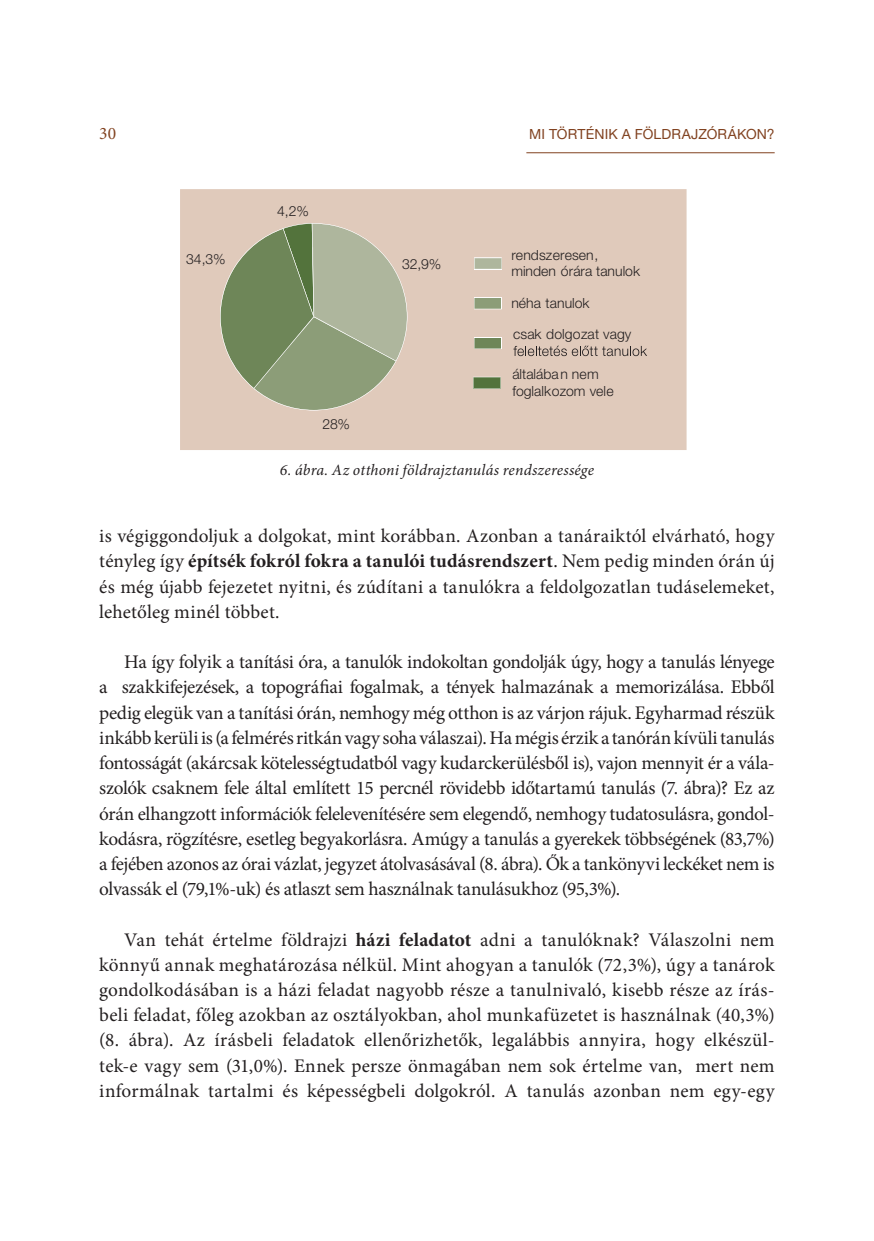
<style>
.page{position:relative;width:874px;height:1241px;background:#fff}
.page>*{position:absolute;margin:0;border:0;box-sizing:border-box;transform-origin:0 0}
.t1{font:19.25px/25.2px "Minion Pro";color:#231f20;text-align:justify}
.t2{font:17.5px "Minion Pro";color:#814220}
.t3{font:italic 15.75px "Minion Pro";letter-spacing:.01em;color:#231f20}
.t4{font:300 14px/16.8px "Helvetica Neue LT Pro";color:#231f20}
.t5{font:14px "Helvetica Neue LT Pro";letter-spacing:.01em;color:#814220}
.s1{font-weight:700}
</style>
<div class="page">
<hr style="left:526px;top:152px;width:248px;height:1px;background:#814220">
<div style="left:180px;top:189px;width:506px;height:261px;background:#e0cabb"></div>
<svg style="left:513px;top:345px;width:133px;height:11px"></svg>
<svg style="left:474px;top:297px;width:27px;height:12px"></svg>
<svg style="left:474px;top:337px;width:27px;height:12px"></svg>
<svg style="left:474px;top:257px;width:27px;height:12px"></svg>
<svg style="left:473px;top:377px;width:27px;height:11px"></svg>
<svg style="left:220px;top:223px;width:187px;height:187px;background:#9ea787"></svg>
<p class="t2" style="left:99px;top:121px;width:18px">30</p>
<p class="t5" style="left:529px;top:125px;width:247px">MI TÖRTÉNIK A FÖLDRAJZÓRÁKON?</p>
<p class="t4" style="left:277px;top:202px;width:33px">4,2%</p>
<p class="t4" style="left:186px;top:250px;width:41px">34,3%</p>
<p class="t4" style="left:511px;top:246px;width:130px">rendszeresen, minden órára tanulok</p>
<p class="t4" style="left:511px;top:294px;width:80px">néha tanulok</p>
<p class="t4" style="left:513px;top:325px;width:119px">csak dolgozat vagy</p>
<p class="t4" style="left:512px;top:365px;width:103px">általában nem foglalkozom vele</p>
<p class="t4" style="left:402px;top:255px;width:41px">32,9%</p>
<p class="t4" style="left:322px;top:415px;width:29px">28%</p>
<p class="t3" style="left:280px;top:459px;width:315px">6. ábra. Az otthoni földrajztanulás rendszeressége</p>
<p class="t1" style="left:99px;top:523px;width:676px">is végiggondoljuk a dolgokat, mint korábban. Azonban a tanáraiktól elvárható, hogy tényleg így <span class="s1">építsék fokról fokra a tanulói tudásrendszert</span>. Nem pedig minden órán új és még újabb fejezetet nyitni, és zúdítani a tanulókra a feldolgozatlan tudáselemeket, lehetőleg minél többet.</p>
<p class="t1" style="left:99px;top:649px;width:677px;text-indent:25px">Ha így folyik a tanítási óra, a tanulók indokoltan gondolják úgy, hogy a tanulás lényege a szakkifejezések, a topográfiai fogalmak, a tények halmazának a memorizálása. Ebből pedig elegük van a tanítási órán, nemhogy még otthon is az várjon rájuk. Egyharmad részük inkább kerüli is (a felmérés ritkán vagy soha válaszai). Ha mégis érzik a tanórán kívüli tanulás fontosságát (akárcsak kötelességtudatból vagy kudarckerülésből is), vajon mennyit ér a vála&shy;szolók csaknem fele által említett 15 percnél rövidebb időtartamú tanulás (7. ábra)? Ez az órán elhangzott információk felelevenítésére sem elegendő, nemhogy tudatosulásra, gondol&shy;kodásra, rögzítésre, esetleg begyakorlásra. Amúgy a tanulás a gyerekek többségének (83,7%) a fejében azonos az órai vázlat, jegyzet átolvasásával (8. ábra). Ők a tankönyvi leckéket nem is olvassák el (79,1%-uk) és atlaszt sem használnak tanulásukhoz (95,3%).</p>
<p class="t1" style="left:99px;top:926px;width:677px;text-indent:25px">Van tehát értelme földrajzi <span class="s1">házi feladatot</span> adni a tanulóknak? Válaszolni nem könnyű annak meghatározása nélkül. Mint ahogyan a tanulók (72,3%), úgy a tanárok gondolkodásában is a házi feladat nagyobb része a tanulnivaló, kisebb része az írás&shy;beli feladat, főleg azokban az osztályokban, ahol munkafüzetet is használnak (40,3%) (8. ábra). Az írásbeli feladatok ellenőrizhetők, legalábbis annyira, hogy elkészül&shy;tek-e vagy sem (31,0%). Ennek persze önmagában nem sok értelme van, mert nem informálnak tartalmi és képességbeli dolgokról. A tanulás azonban nem egy-egy</p>
</div>
